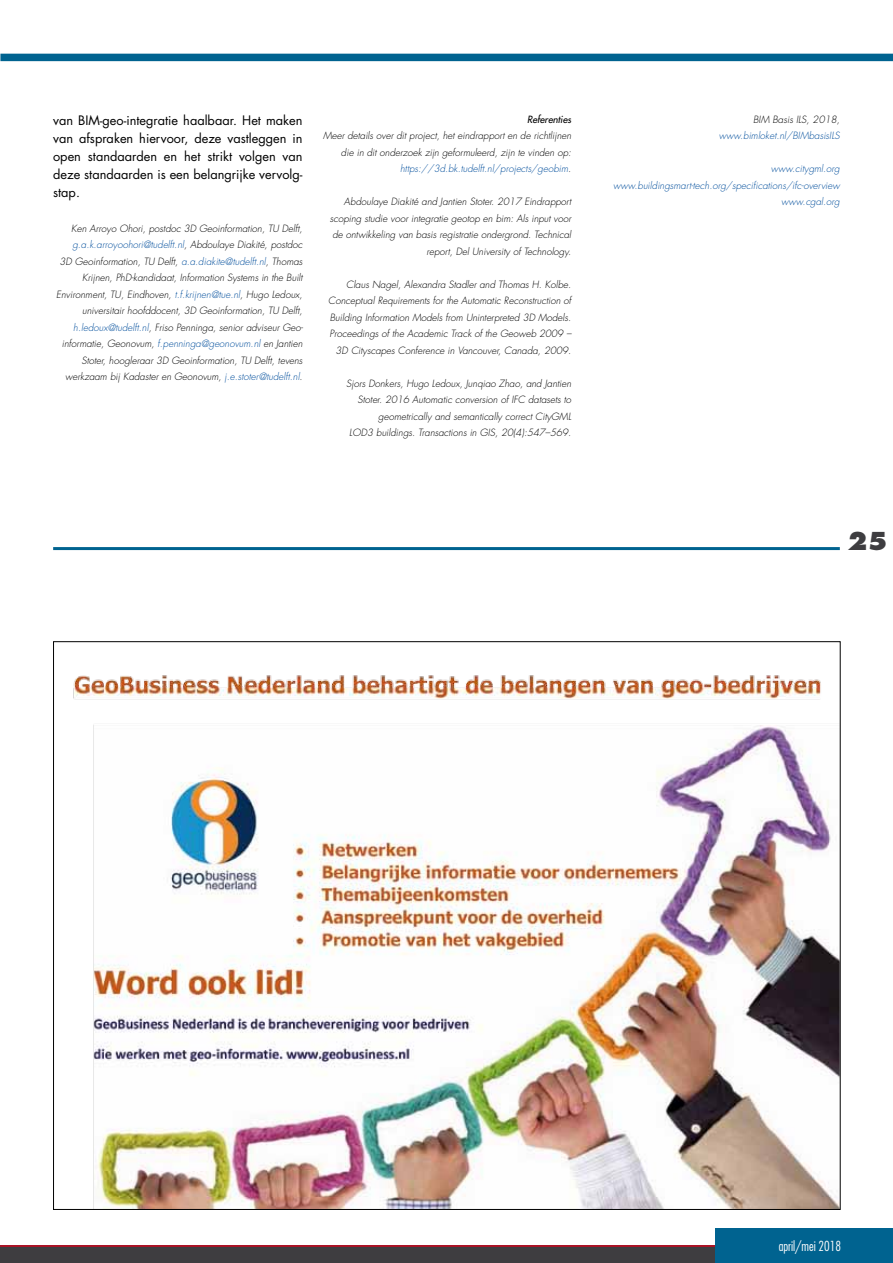
<style>
.page{position:relative;width:893px;height:1263px;background:#fff}
.page>*{position:absolute;margin:0;border:0;box-sizing:border-box;transform-origin:0 0}
.t1{font:800 24px "Futura Std";color:#3e3d40}
.t2{font:300 condensed 13.5px "Futura";color:#fff}
.t3{font:12.75px/18px "Futura Std";color:#000;text-align:justify}
.t4{font:italic 300 9.75px/16.5px "Futura Std";color:#000;text-align:right}
.t5{font:italic 300 9.75px/16.5px "Futura Std";color:#004e9c;text-align:right}
.t6{font:italic 500 9.75px "Futura Std";color:#000}
.s1{color:#004e9c}
</style>
<div class="page">
<div style="left:0;top:54px;width:893px;height:7px;background:#006390"></div>
<div style="left:0;top:1246px;width:893px;height:17px;background:#3e3d40"></div>
<div style="left:715px;top:1229px;width:178px;height:34px;background:#006390"></div>
<hr style="left:0;top:1245px;width:715px;height:2px;background:#cd071e">
<img style="left:73px;top:675px;width:766px;height:533px">
<hr style="left:53px;top:547px;width:787px;height:3px;background:#006390">
<h3 class="t3" style="left:53px;top:112px;width:251px">van BIM-geo-integratie haalbaar. Het maken van afspraken hiervoor, deze vastleggen in open standaarden en het strikt volgen van deze standaarden is een belangrijke vervolg&shy;stap.</h3>
<p class="t4" style="left:56px;top:220px;width:248px">Ken Arroyo Ohori, postdoc 3D Geoinformation, TU Delft, <span class="s1">g.a.k.arroyoohori@tudelft.nl</span>, Abdoulaye Diakité, postdoc<br>3D Geoinformation, TU Delft, <span class="s1">a.a.diakite@tudelft.nl</span>, Thomas Krijnen, PhD-kandidaat, Information Systems in the Built Environment, TU, Eindhoven, <span class="s1">t.f.krijnen@tue.nl</span>, Hugo Ledoux, universitair hoofddocent, 3D Geoinformation, TU Delft, <span class="s1">h.ledoux@tudelft.nl</span>, Friso Penninga, senior adviseur Geo&shy;informatie, Geonovum, <span class="s1">f.penninga@geonovum.nl</span> en Jantien Stoter, hoogleraar 3D Geoinformation, TU Delft, tevens werkzaam bij Kadaster en Geonovum, <span class="s1">j.e.stoter@tudelft.nl</span>.</p>
<p class="t6" style="left:527px;top:113px;width:46px">Referenties</p>
<p class="t4" style="left:323px;top:128px;width:250px">Meer details over dit project, het eindrapport en de richtlijnen die in dit onderzoek zijn geformuleerd, zijn te vinden op: <span class="s1">https://3d.bk.tudelft.nl/projects/geobim</span>.</p>
<p class="t4" style="left:330px;top:194px;width:243px">Abdoulaye Diakité and Jantien Stoter. 2017 Eindrapport scoping studie voor integratie geotop en bim: Als input voor de ontwikkeling van basis registratie ondergrond. Technical report, Del University of Technology.</p>
<p class="t4" style="left:328px;top:276px;width:244px">Claus Nagel, Alexandra Stadler and Thomas H. Kolbe.<br>Conceptual Requirements for the Automatic Reconstruction of Building Information Models from Uninterpreted 3D Models.<br>Proceedings of the Academic Track of the Geoweb 2009 – 3D Cityscapes Conference in Vancouver, Canada, 2009.</p>
<p class="t4" style="left:346px;top:375px;width:227px">Sjors Donkers, Hugo Ledoux, Junqiao Zhao, and Jantien Stoter. 2016 Automatic conversion of IFC datasets to geometrically and semantically correct CityGML<br>LOD3 buildings. Transactions in GIS, 20(4):547–569.</p>
<p class="t4" style="left:753px;top:111px;width:88px">BIM Basis ILS, 2018,</p>
<p class="t5" style="left:719px;top:128px;width:123px">www.bimloket.nl/BIMbasisILS</p>
<p class="t5" style="left:613px;top:161px;width:228px">www.citygml.org www.buildingsmart-tech.org/specifications/ifc-overview www.cgal.org</p>
<h1 class="t1" style="left:847px;top:526px;width:41px">25</h1>
<h2 class="t2" style="left:779px;top:1238px;width:64px">april/mei 2018</h2>
</div>
